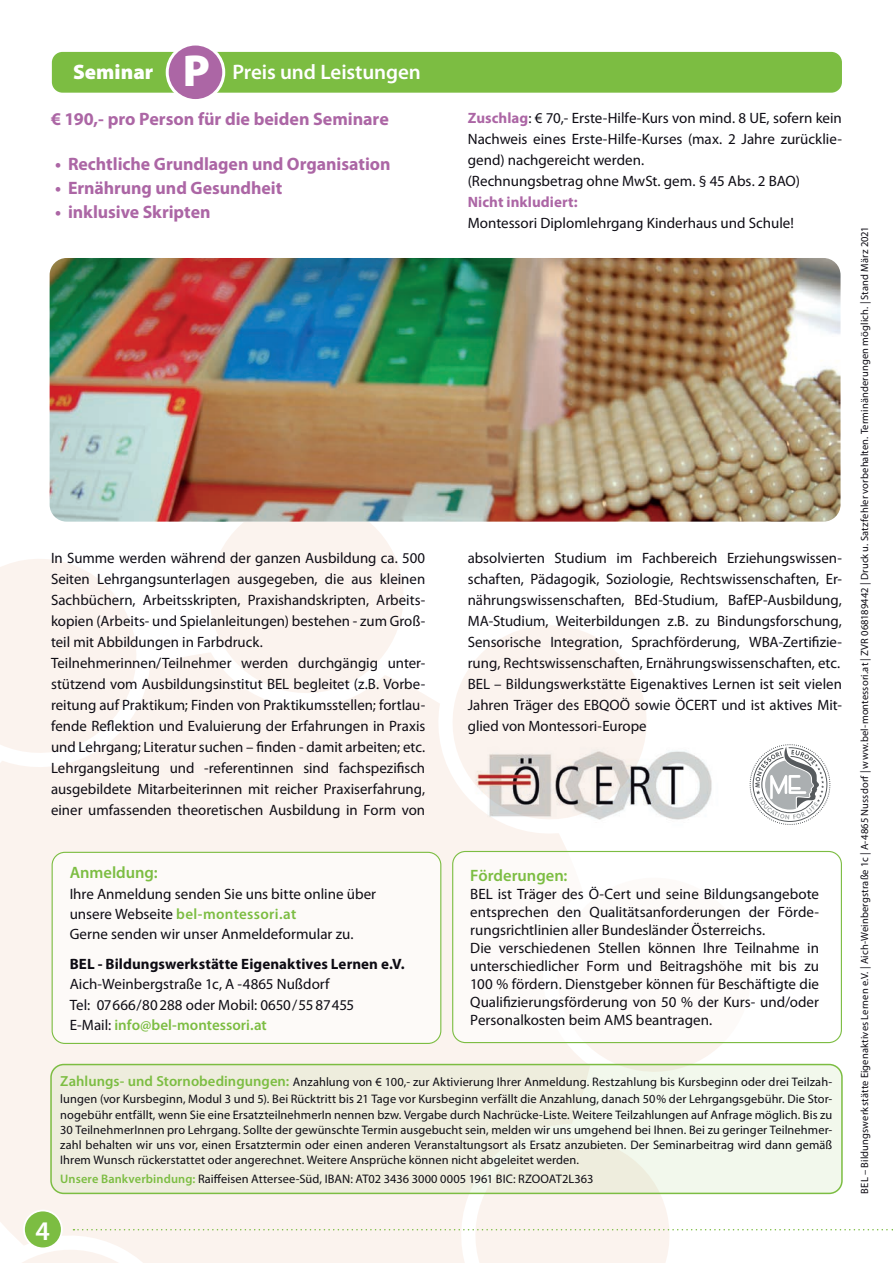
<style>
.page{position:relative;width:893px;height:1263px;background:#fff}
.page>*{position:absolute;margin:0;border:0;box-sizing:border-box;transform-origin:0 0}
.t1{font:600 27px "Myriad Pro";color:#fff}
.t2{font:600 21px "Myriad Pro";letter-spacing:-.005em;color:#fff}
.t3{font:700 18px "Myriad Pro";letter-spacing:-.005em;color:#ac66a5}
.t4{font:600 16.5px "Myriad Pro";color:#7cbd42}
.t5{font:15px/21px "Myriad Pro";color:#0e0c14}
.t6{font:700 15px "Myriad Pro";letter-spacing:.005em;color:#0e0c14}
.t7{font:700 15px "Myriad Pro";letter-spacing:.005em;color:#ac66a5}
.t8{font:12.3px/15.1px "Myriad Pro";letter-spacing:.005em;color:#0e0c14}
.t9{font:10.5px "Myriad Pro";letter-spacing:.015em;color:#0e0c14}
.s1{font-weight:900}
.s2{font-weight:900;font-size:45px}
.s3{font-weight:700;color:#ac66a5}
.s4{font-weight:600;color:#7cbd42}
.s5{font-weight:600;font-size:14.7px;color:#7cbd42}
</style>
<div class="page">
<div style="left:0;top:658px;width:592px;height:439px;background:#fbf3ee"></div>
<svg style="left:0;top:559px;width:158px;height:220px"></svg>
<svg style="left:179px;top:522px;width:238px;height:193px"></svg>
<svg style="left:417px;top:625px;width:230px;height:213px"></svg>
<svg style="left:535px;top:1043px;width:234px;height:21px"></svg>
<img style="left:50px;top:258px;width:790px;height:264px">
<svg style="left:0;top:1097px;width:893px;height:166px"></svg>
<div style="left:24px;top:1210px;width:38px;height:38px;background:#7cbd42;border-radius:50%"></div>
<div style="left:23px;top:1209px;width:40px;height:40px;border:2px solid #fff;border-radius:50%"></div>
<div style="left:52px;top:852px;width:389px;height:191px;background:#fdfaf8;border-radius:13px"></div>
<div style="left:52px;top:852px;width:389px;height:192px;border:1px solid #7cbd42;border-radius:13px"></div>
<div style="left:51px;top:1064px;width:791px;height:129px;background:linear-gradient(to right,#ede9d8,#f2f7eb);border-radius:13px"></div>
<div style="left:50px;top:1064px;width:793px;height:130px;border:2px solid #7cbd42;border-radius:13px"></div>
<div style="left:52px;top:52px;width:790px;height:41px;background:#7cbd42;border-radius:11px"></div>
<div style="left:167px;top:44px;width:57px;height:57px;background:#ac66a5;border-radius:50%"></div>
<div style="left:166px;top:43px;width:59px;height:59px;border:3px solid #fff;border-radius:50%"></div>
<div style="left:453px;top:851px;width:388px;height:191px;background:#fdfaf8;border-radius:13px"></div>
<div style="left:452px;top:851px;width:390px;height:192px;border:1px solid #7cbd42;border-radius:13px"></div>
<img style="left:466px;top:738px;width:246px;height:101px">
<svg style="left:750px;top:744px;width:80px;height:81px"></svg>
<h2 class="t2" style="left:73px;top:59px;width:349px"><span class="s1">Seminar</span> <span class="s2">P</span> Preis und Leistungen</h2>
<p class="t3" style="left:51px;top:108px;width:339px">€ 190,- pro Person für die beiden Seminare</p>
<p class="t3" style="left:55px;top:153px;width:337px">• Rechtliche Grundlagen und Organisation</p>
<p class="t3" style="left:55px;top:177px;width:228px">• Ernährung und Gesundheit</p>
<p class="t3" style="left:55px;top:201px;width:157px">• inklusive Skripten</p>
<p class="t5" style="left:468px;top:107px;width:376px"><span class="s3">Zuschlag</span>: € 70,- Erste-Hilfe-Kurs von mind. 8 UE, sofern kein Nachweis eines Erste-Hilfe-Kurses (max. 2 Jahre zurücklie&shy;gend) nachgereicht werden.<br>(Rechnungsbetrag ohne MwSt. gem. § 45 Abs. 2 BAO)</p>
<p class="t7" style="left:468px;top:192px;width:111px">Nicht inkludiert:</p>
<p class="t5" style="left:468px;top:212px;width:328px">Montessori Diplomlehrgang Kinderhaus und Schule!</p>
<p class="t5" style="left:51px;top:547px;width:376px">In Summe werden während der ganzen Ausbildung ca. 500<br>Seiten Lehrgangsunterlagen ausgegeben, die aus kleinen Sachbüchern, Arbeitsskripten, Praxishandskripten, Arbeits&shy;kopien (Arbeits- und Spielanleitungen) bestehen - zum Groß&shy;teil mit Abbildungen in Farbdruck.<br>Teilnehmerinnen/Teilnehmer werden durchgängig unter&shy;stützend vom Ausbildungsinstitut BEL begleitet (z.B. Vorbe&shy;reitung auf Praktikum; Finden von Praktikumsstellen; fortlau&shy;fende Reflektion und Evaluierung der Erfahrungen in Praxis und Lehrgang; Literatur suchen – finden - damit arbeiten; etc.<br>Lehrgangsleitung und -referentinnen sind fachspezifisch ausgebildete Mitarbeiterinnen mit reicher Praxiserfahrung, einer umfassenden theoretischen Ausbildung in Form von</p>
<p class="t5" style="left:468px;top:547px;width:376px;text-align:justify">absolvierten Studium im Fachbereich Erziehungswissen&shy;schaften, Pädagogik, Soziologie, Rechtswissenschaften, Er&shy;nährungswissenschaften, BEd-Studium, BafEP-Ausbildung, MA-Studium, Weiterbildungen z.B. zu Bindungsforschung, Sensorische Integration, Sprachförderung, WBA-Zertifizie&shy;rung, Rechtswissenschaften, Ernährungswissenschaften, etc.<br>BEL – Bildungswerkstätte Eigenaktives Lernen ist seit vielen Jahren Träger des EBQOÖ sowie ÖCERT und ist aktives Mit&shy;glied von Montessori-Europe</p>
<p class="t4" style="left:70px;top:862px;width:90px">Anmeldung:</p>
<p class="t5" style="left:70px;top:883px;width:308px;line-height:20.2px">Ihre Anmeldung senden Sie uns bitte online über unsere Webseite <span class="s4">bel-montessori.at<br></span>Gerne senden wir unser Anmeldeformular zu.</p>
<p class="t6" style="left:70px;top:954px;width:337px">BEL - Bildungswerkstätte Eigenaktives Lernen e.V.</p>
<p class="t5" style="left:70px;top:974px;width:286px;line-height:20.2px">Aich-Weinbergstraße 1c, A -4865 Nußdorf<br>Tel: 07666/80 288 oder Mobil: 0650/55 87455<br>E-Mail: <span class="s4">info@bel-montessori.at</span></p>
<p class="t4" style="left:470px;top:865px;width:99px">Förderungen:</p>
<p class="t5" style="left:470px;top:885px;width:350px;line-height:18px">BEL ist Träger des Ö-Cert und seine Bildungsangebote entsprechen den Qualitätsanforderungen der Förde&shy;rungsrichtlinien aller Bundesländer Österreichs.<br>Die verschiedenen Stellen können Ihre Teilnahme in unterschiedlicher Form und Beitragshöhe mit bis zu 100 % fördern. Dienstgeber können für Beschäftigte die Qualifizierungsförderung von 50 % der Kurs- und/oder Personalkosten beim AMS beantragen.</p>
<p class="t8" style="left:60px;top:1072px;width:773px;line-height:17.9px"><span class="s5">Zahlungs- und Stornobedingungen:</span> Anzahlung von € 100,- zur Aktivierung Ihrer Anmeldung. Restzahlung bis Kursbeginn oder drei Teilzah&shy;lungen (vor Kursbeginn, Modul 3 und 5). Bei Rücktritt bis 21 Tage vor Kursbeginn verfällt die Anzahlung, danach 50 % der Lehrgangsgebühr. Die Stor-</p>
<p class="t8" style="left:60px;top:1107px;width:774px;text-align:justify">nogebühr entfällt, wenn Sie eine ErsatzteilnehmerIn nennen bzw. Vergabe durch Nachrücke-Liste. Weitere Teilzahlungen auf Anfrage möglich. Bis zu 30 TeilnehmerInnen pro Lehrgang. Sollte der gewünschte Termin ausgebucht sein, melden wir uns umgehend bei Ihnen. Bei zu geringer Teilnehmer&shy;zahl behalten wir uns vor, einen Ersatztermin oder einen anderen Veranstaltungsort als Ersatz anzubieten. Der Seminarbeitrag wird dann gemäß Ihrem Wunsch rückerstattet oder angerechnet. Weitere Ansprüche können nicht abgeleitet werden.</p>
<p class="t8" style="left:60px;top:1171px;width:535px"><span class="s4">Unsere Bankverbindung:</span> Raiffeisen Attersee-Süd, IBAN: AT02 3436 3000 0005 1961 BIC: RZOOAT2L363</p>
<h1 class="t1" style="left:36px;top:1213px;width:16px">4</h1>
<p class="t9" style="left:858px;top:1193px;width:969px;rotate:-90deg">BEL – Bildungswerkstätte Eigenaktives Lernen e.V. | Aich-Weinbergstraße 1c | A-4865 Nussdorf | www.bel-montessori.at | ZVR 068189442 | Druck u. Satzfehler vorbehalten. Terminänderungen möglich. | Stand März 2021</p>
</div>
